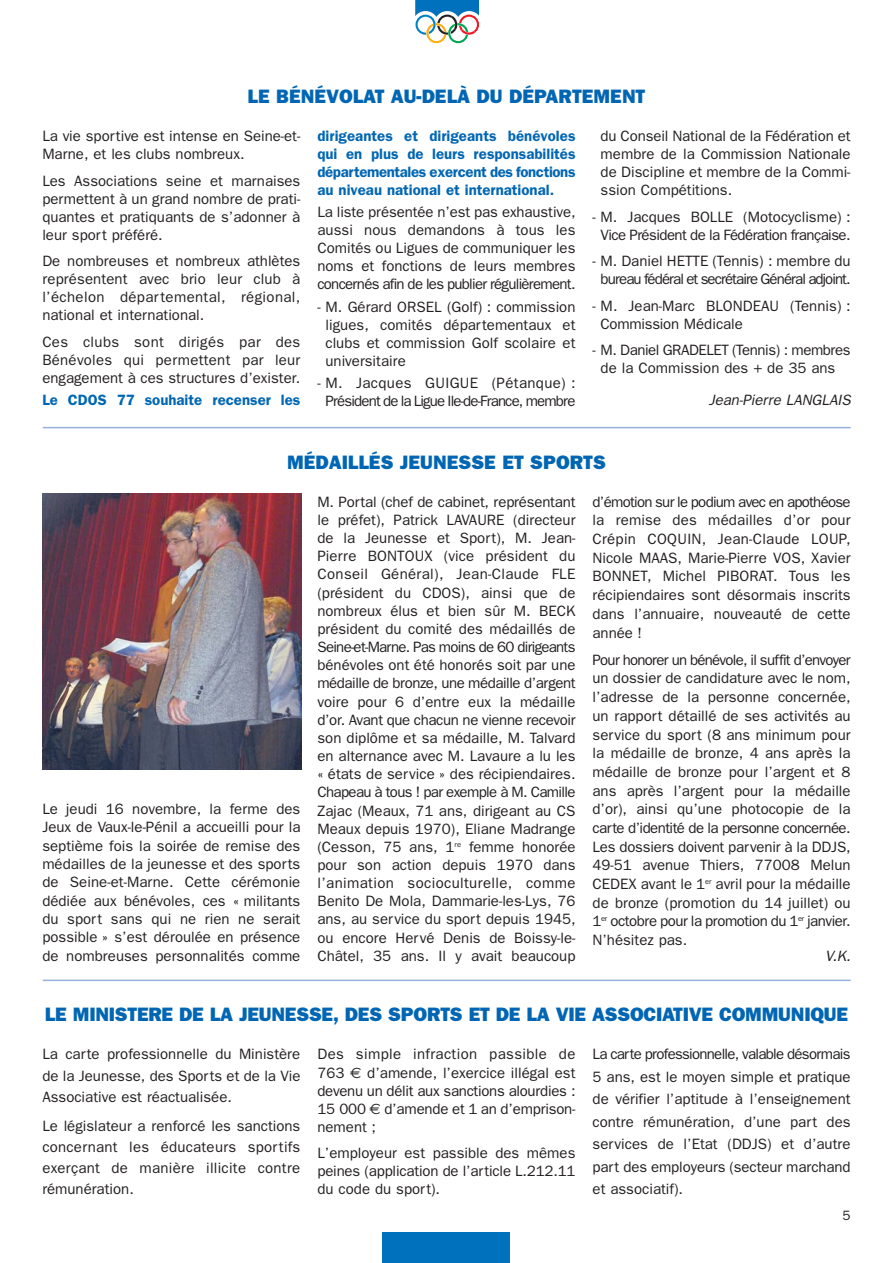
<style>
.page{position:relative;width:893px;height:1263px;background:#fff}
.page>*{position:absolute;margin:0;border:0;box-sizing:border-box;transform-origin:0 0}
.t1{font:800 19.5px "Franklin Gothic";letter-spacing:-.01em;color:#0066b3}
.t2{font:15px/18px "Franklin Gothic";color:#231f20;text-align:justify}
.t3{font:600 15px/18px "Franklin Gothic";color:#0066b3;text-align:justify}
.t4{font:15px/18px "Franklin Gothic";letter-spacing:-.06em;color:#231f20;text-align:center}
.t5{font:15px/18px "Franklin Gothic";letter-spacing:-.035em;color:#231f20;text-align:center}
.t6{font:15px/18px "Franklin Gothic";letter-spacing:-.055em;color:#231f20;text-align:center}
.t7{font:15px/18px "Franklin Gothic";letter-spacing:-.03em;color:#231f20;text-align:center}
.t8{font:italic 15px "Franklin Gothic";color:#231f20}
.t9{font:13.5px "Franklin Gothic";color:#231f20}
.s1{font-family:"Euro Sans"}
</style>
<div class="page">
<svg style="left:415px;top:0;width:64px;height:44px"></svg>
<div style="left:382px;top:1233px;width:128px;height:30px;background:#0071bc"></div>
<hr style="left:43px;top:427px;width:807px;height:1px;background:#96afdb">
<hr style="left:43px;top:980px;width:807px;height:1px;background:#96afdb">
<img style="left:42px;top:493px;width:259px;height:276px">
<h1 class="t1" style="left:247px;top:90px;width:399px">LE BÉNÉVOLAT AU-DELÀ DU DÉPARTEMENT</h1>
<p class="t2" style="left:42px;top:128px;width:259px">La vie sportive est intense en Seine-et-<br>Marne, et les clubs nombreux.</p>
<p class="t2" style="left:42px;top:173px;width:259px">Les Associations seine et marnaises permettent à un grand nombre de prati&shy;quantes et pratiquants de s’adonner à leur sport préféré.</p>
<p class="t2" style="left:42px;top:253px;width:259px">De nombreuses et nombreux athlètes représentent avec brio leur club à l’échelon départemental, régional, national et international.</p>
<p class="t2" style="left:42px;top:334px;width:259px">Ces clubs sont dirigés par des Bénévoles qui permettent par leur engagement à ces structures d’exister.</p>
<p class="t3" style="left:42px;top:392px;width:259px">Le CDOS 77 souhaite recenser les</p>
<p class="t3" style="left:317px;top:128px;width:259px">dirigeantes et dirigeants bénévoles qui en plus de leurs responsabilités départementales exercent des fonctions au niveau national et international.</p>
<p class="t2" style="left:317px;top:204px;width:259px">La liste présentée n’est pas exhaustive, aussi nous demandons à tous les Comités ou Ligues de communiquer les noms et fonctions de leurs membres concernés afin de les publier régulièrement.</p>
<p class="t2" style="left:325px;top:299px;width:251px;text-indent:-8px">- M. Gérard ORSEL (Golf) : commission ligues, comités départementaux et clubs et commission Golf scolaire et universitaire</p>
<p class="t6" style="left:317px;top:375px;width:259px">- M. Jacques GUIGUE (Pétanque) :<br>Président de la Ligue Ile-de-France, membre</p>
<p class="t2" style="left:600px;top:128px;width:251px">du Conseil National de la Fédération et membre de la Commission Nationale de Discipline et membre de la Commi&shy;ssion Compétitions.</p>
<p class="t5" style="left:592px;top:209px;width:259px">- M. Jacques BOLLE (Motocyclisme) :<br>Vice Président de la Fédération française.</p>
<p class="t4" style="left:592px;top:253px;width:259px">- M. Daniel HETTE (Tennis) : membre du bureau fédéral et secrétaire Général adjoint.</p>
<p class="t2" style="left:600px;top:298px;width:251px;text-indent:-8px">- M. Jean-Marc BLONDEAU (Tennis) :<br>Commission Médicale</p>
<p class="t7" style="left:592px;top:342px;width:259px">- M. Daniel GRADELET (Tennis) : membres de la Commission des + de 35 ans</p>
<p class="t8" style="left:708px;top:395px;width:146px">Jean-Pierre LANGLAIS</p>
<h1 class="t1" style="left:287px;top:455px;width:320px">MÉDAILLÉS JEUNESSE ET SPORTS</h1>
<p class="t2" style="left:42px;top:801px;width:259px">Le jeudi 16 novembre, la ferme des Jeux de Vaux-le-Pénil a accueilli pour la septième fois la soirée de remise des médailles de la jeunesse et des sports de Seine-et-Marne. Cette cérémonie dédiée aux bénévoles, ces « militants du sport sans qui ne rien ne serait possible » s’est déroulée en présence de nombreuses personnalités comme</p>
<p class="t2" style="left:317px;top:494px;width:259px">M. Portal (chef de cabinet, représentant le préfet), Patrick LAVAURE (directeur de la Jeunesse et Sport), M. Jean-Pierre BONTOUX (vice président du Conseil Général), Jean-Claude FLE (président du CDOS), ainsi que de nombreux élus et bien sûr M. BECK président du comité des médaillés de Seine-et-Marne. Pas moins de 60 dirigeants bénévoles ont été honorés soit par une médaille de bronze, une médaille d’argent voire pour 6 d’entre eux la médaille d’or. Avant que chacun ne vienne recevoir son diplôme et sa médaille, M. Talvard en alternance avec M. Lavaure a lu les « états de service » des récipiendaires.<br>Chapeau à tous ! par exemple à M. Camille Zajac (Meaux, 71 ans, dirigeant au CS Meaux depuis 1970), Eliane Madrange (Cesson, 75 ans, 1<sup>re</sup> femme honorée pour son action depuis 1970 dans l’animation socioculturelle, comme Benito De Mola, Dammarie-les-Lys, 76 ans, au service du sport depuis 1945, ou encore Hervé Denis de Boissy-le-Châtel, 35 ans. Il y avait beaucoup</p>
<p class="t2" style="left:592px;top:494px;width:259px;line-height:18.8px">d’émotion sur le podium avec en apothéose la remise des médailles d’or pour Crépin COQUIN, Jean-Claude LOUP, Nicole MAAS, Marie-Pierre VOS, Xavier BONNET, Michel PIBORAT. Tous les récipiendaires sont désormais inscrits dans l’annuaire, nouveauté de cette année !</p>
<p class="t2" style="left:592px;top:652px;width:259px;line-height:18.8px">Pour honorer un bénévole, il suffit d’envoyer un dossier de candidature avec le nom, l’adresse de la personne concernée, un rapport détaillé de ses activités au service du sport (8 ans minimum pour la médaille de bronze, 4 ans après la médaille de bronze pour l’argent et 8 ans après l’argent pour la médaille d’or), ainsi qu’une photocopie de la carte d’identité de la personne concernée.<br>Les dossiers doivent parvenir à la DDJS, 49-51 avenue Thiers, 77008 Melun CEDEX avant le 1<sup>er</sup> avril pour la médaille de bronze (promotion du 14 juillet) ou 1<sup>er</sup> octobre pour la promotion du 1<sup>er</sup> janvier.<br>N’hésitez pas.</p>
<p class="t8" style="left:825px;top:951px;width:30px">V.K.</p>
<h1 class="t1" style="left:45px;top:1008px;width:804px">LE MINISTERE DE LA JEUNESSE, DES SPORTS ET DE LA VIE ASSOCIATIVE COMMUNIQUE</h1>
<p class="t2" style="left:42px;top:1045px;width:259px;line-height:21.1px">La carte professionnelle du Ministère de la Jeunesse, des Sports et de la Vie Associative est réactualisée.</p>
<p class="t2" style="left:42px;top:1117px;width:259px;line-height:21.1px">Le législateur a renforcé les sanctions concernant les éducateurs sportifs exerçant de manière illicite contre rémunération.</p>
<p class="t2" style="left:317px;top:1047px;width:259px">Des simple infraction passible de 763 <span class="s1">€</span> d’amende, l’exercice illégal est devenu un délit aux sanctions alourdies :<br>15 000 <span class="s1">€</span> d’amende et 1 an d’emprison&shy;nement ;</p>
<p class="t2" style="left:317px;top:1145px;width:259px">L’employeur est passible des mêmes peines (application de l’article L.212.11 du code du sport).</p>
<p class="t2" style="left:592px;top:1044px;width:259px;line-height:22.5px">La carte professionnelle, valable désormais 5 ans, est le moyen simple et pratique de vérifier l’aptitude à l’enseignement contre rémunération, d’une part des services de l’Etat (DDJS) et d’autre part des employeurs (secteur marchand et associatif).</p>
<p class="t9" style="left:842px;top:1210px;width:10px">5</p>
</div>
